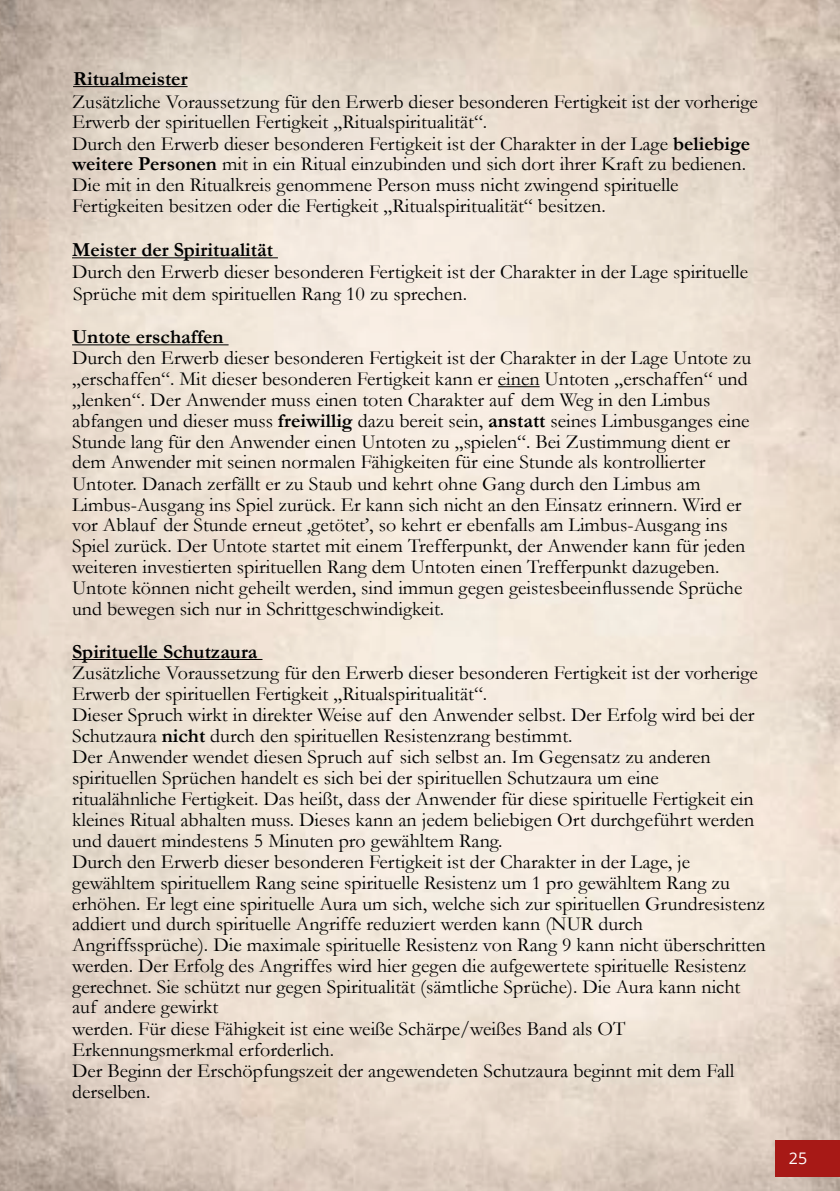
<style>
.page{position:relative;width:840px;height:1191px;background:#fff}
.page>*{position:absolute;margin:0;border:0;box-sizing:border-box;transform-origin:0 0}
.t1{font:20px/21px "Garamond";color:#000}
.t2{font:700 20px "Garamond";color:#000}
.t3{font:16px "Open Sans";color:#fff}
.s1{font-weight:700}
</style>
<div class="page">
<img style="left:0;top:0;width:839px;height:1191px">
<div style="left:774px;top:1140px;width:65px;height:36px;background:#a71916"></div>
<hr style="left:73px;top:86px;width:114px;height:1px;background:#000">
<hr style="left:72px;top:257px;width:206px;height:1px;background:#000">
<hr style="left:72px;top:344px;width:156px;height:1px;background:#000">
<hr style="left:497px;top:386px;width:42px;height:1px;background:#000">
<hr style="left:72px;top:659px;width:190px;height:1px;background:#000">
<p class="t2" style="left:73px;top:65px;width:116px">Ritualmeister</p>
<p class="t1" style="left:72px;top:91px;width:687px">Zusätzliche Voraussetzung für den Erwerb dieser besonderen Fertigkeit ist der vorherige Erwerb der spirituellen Fertigkeit „Ritualspiritualität“.<br>Durch den Erwerb dieser besonderen Fertigkeit ist der Charakter in der Lage <span class="s1">beliebige weitere Personen</span> mit in ein Ritual einzubinden und sich dort ihrer Kraft zu bedienen.<br>Die mit in den Ritualkreis genommene Person muss nicht zwingend spirituelle Fertigkeiten besitzen oder die Fertigkeit „Ritualspiritualität“ besitzen.</p>
<p class="t2" style="left:72px;top:236px;width:202px">Meister der Spiritualität</p>
<p class="t1" style="left:72px;top:261px;width:677px;line-height:21.6px">Durch den Erwerb dieser besonderen Fertigkeit ist der Charakter in der Lage spirituelle<br>Sprüche mit dem spirituellen Rang 10 zu sprechen.</p>
<p class="t2" style="left:72px;top:323px;width:153px">Untote erschaffen</p>
<p class="t1" style="left:72px;top:347px;width:680px">Durch den Erwerb dieser besonderen Fertigkeit ist der Charakter in der Lage Untote zu „erschaffen“. Mit dieser besonderen Fertigkeit kann er einen Untoten „erschaffen“ und „lenken“. Der Anwender muss einen toten Charakter auf dem Weg in den Limbus abfangen und dieser muss <span class="s1">freiwillig</span> dazu bereit sein, <span class="s1">anstatt</span> seines Limbusganges eine Stunde lang für den Anwender einen Untoten zu „spielen“. Bei Zustimmung dient er dem Anwender mit seinen normalen Fähigkeiten für eine Stunde als kontrollierter Untoter. Danach zerfällt er zu Staub und kehrt ohne Gang durch den Limbus am Limbus-Ausgang ins Spiel zurück. Er kann sich nicht an den Einsatz erinnern. Wird er vor Ablauf der Stunde erneut ‚getötet’, so kehrt er ebenfalls am Limbus-Ausgang ins Spiel zurück. Der Untote startet mit einem Trefferpunkt, der Anwender kann für jeden weiteren investierten spirituellen Rang dem Untoten einen Trefferpunkt dazugeben.<br>Untote können nicht geheilt werden, sind immun gegen geistesbeeinflussende Sprüche und bewegen sich nur in Schrittgeschwindigkeit.</p>
<p class="t2" style="left:72px;top:638px;width:187px">Spirituelle Schutzaura</p>
<p class="t1" style="left:72px;top:662px;width:694px">Zusätzliche Voraussetzung für den Erwerb dieser besonderen Fertigkeit ist der vorherige Erwerb der spirituellen Fertigkeit „Ritualspiritualität“.<br>Dieser Spruch wirkt in direkter Weise auf den Anwender selbst. Der Erfolg wird bei der Schutzaura <span class="s1">nicht</span> durch den spirituellen Resistenzrang bestimmt.<br>Der Anwender wendet diesen Spruch auf sich selbst an. Im Gegensatz zu anderen spirituellen Sprüchen handelt es sich bei der spirituellen Schutzaura um eine ritualähnliche Fertigkeit. Das heißt, dass der Anwender für diese spirituelle Fertigkeit ein kleines Ritual abhalten muss. Dieses kann an jedem beliebigen Ort durchgeführt werden und dauert mindestens 5 Minuten pro gewähltem Rang.<br>Durch den Erwerb dieser besonderen Fertigkeit ist der Charakter in der Lage, je gewähltem spirituellem Rang seine spirituelle Resistenz um 1 pro gewähltem Rang zu erhöhen. Er legt eine spirituelle Aura um sich, welche sich zur spirituellen Grundresistenz addiert und durch spirituelle Angriffe reduziert werden kann (NUR durch Angriffssprüche). Die maximale spirituelle Resistenz von Rang 9 kann nicht überschritten werden. Der Erfolg des Angriffes wird hier gegen die aufgewertete spirituelle Resistenz gerechnet. Sie schützt nur gegen Spiritualität (sämtliche Sprüche). Die Aura kann nicht auf andere gewirkt<br>werden. Für diese Fähigkeit ist eine weiße Schärpe/weißes Band als OT Erkennungsmerkmal erforderlich.<br>Der Beginn der Erschöpfungszeit der angewendeten Schutzaura beginnt mit dem Fall derselben.</p>
<p class="t3" style="left:788px;top:1147px;width:20px">25</p>
</div>
